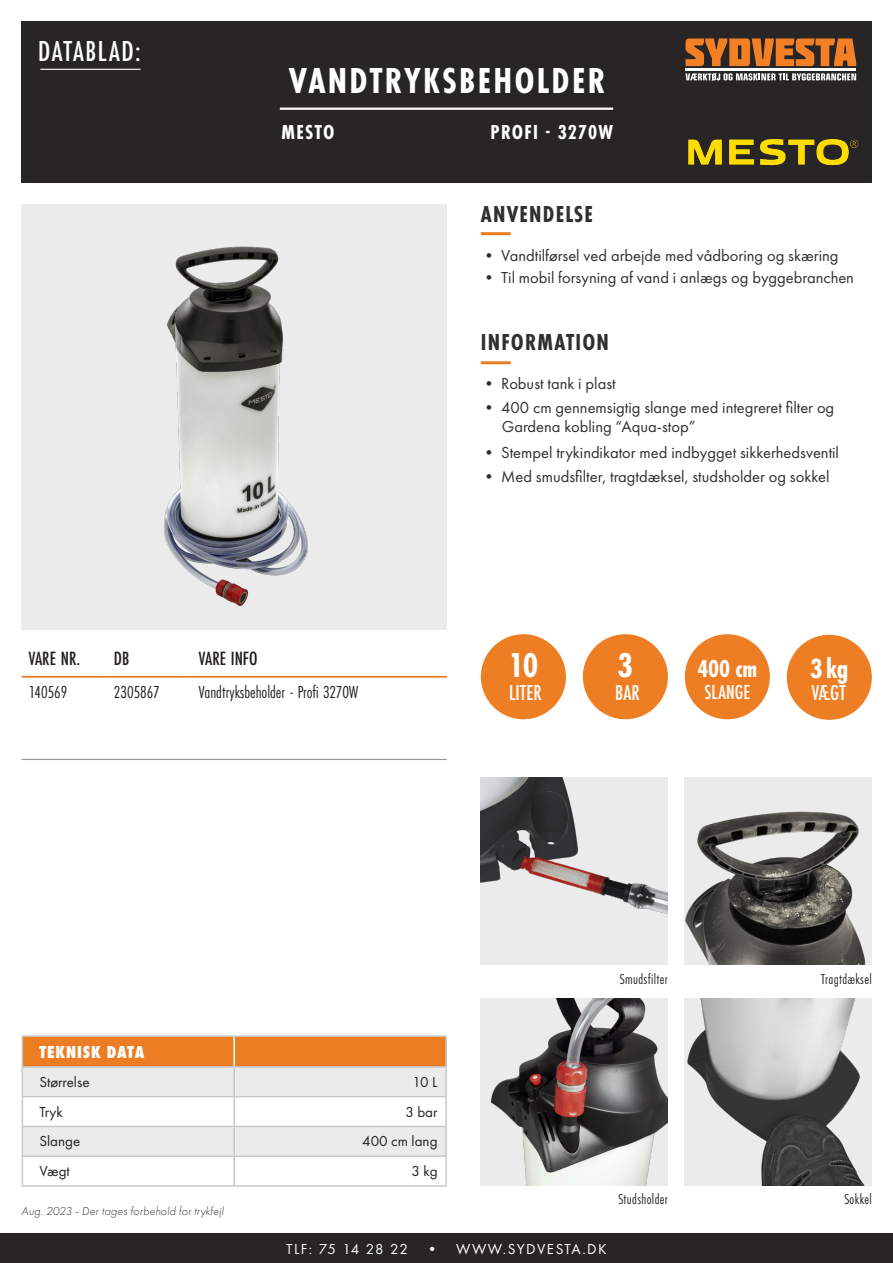
<style>
.page{position:relative;width:893px;height:1263px;background:#fff}
.page>*{position:absolute;margin:0;border:0;box-sizing:border-box;transform-origin:0 0}
.t1{font:700 37.5px "Futura PT Cond";letter-spacing:.06em;color:#fff}
.t2{font:700 35.85px "Futura PT Cond";color:#fff}
.t3{font:500 30px "Futura PT Cond";letter-spacing:.05em;color:#fff}
.t4{font:700 28.95px "Futura PT Cond";color:#fff}
.t5{font:700 25.5px "Futura PT Cond";color:#fff}
.t6{font:700 24px "Futura PT Cond";letter-spacing:.05em;color:#312f30}
.t7{font:500 22.35px "Futura PT Cond";color:#fff}
.t8{font:700 21px "Futura PT Cond";letter-spacing:.06em;color:#fff}
.t9{font:500 21px "Futura PT Cond";color:#fff}
.t10{font:500 19.95px "Futura PT Cond";color:#231f20}
.t11{font:18px "Futura PT Cond";color:#231f20}
.t12{font:800 18px "Futura PT Cond";letter-spacing:.05em;color:#fff}
.t13{font:16.5px/19.5px "Futura PT";color:#312f30}
.t14{font:15px "Futura PT";color:#231f20}
.t15{font:15px "Futura PT Cond";letter-spacing:.025em;color:#231f20}
.t16{font:15px "Futura PT";letter-spacing:.1em;color:#fff}
.t17{font:italic 300 12px "Futura PT";letter-spacing:.015em;color:#312f30}
</style>
<div class="page">
<hr style="left:22px;top:676px;width:85px;height:2px;background:#ec7d23">
<hr style="left:107px;top:676px;width:85px;height:2px;background:#ec7d23">
<hr style="left:192px;top:676px;width:255px;height:2px;background:#ec7d23">
<img style="left:22px;top:205px;width:425px;height:425px">
<div style="left:21px;top:21px;width:851px;height:162px;background:#282526"></div>
<div style="left:0;top:1233px;width:893px;height:30px;background:#282526"></div>
<hr style="left:280px;top:108px;width:333px;height:2px;background:#fff">
<hr style="left:481px;top:232px;width:30px;height:3px;background:#ec7d23">
<hr style="left:481px;top:361px;width:30px;height:3px;background:#ec7d23">
<svg style="left:686px;top:38px;width:170px;height:28px"></svg>
<svg style="left:686px;top:73px;width:170px;height:8px"></svg>
<hr style="left:686px;top:69px;width:170px;height:2px;background:#fff">
<hr style="left:21px;top:759px;width:426px;height:1px;background:#939598">
<hr style="left:40px;top:69px;width:100px;height:1px;background:#fff">
<hr style="left:22px;top:1035px;width:212px;height:2px;background:#c7c8ca">
<hr style="left:234px;top:1035px;width:213px;height:2px;background:#c7c8ca">
<hr style="left:445px;top:1037px;width:2px;height:29px;background:#c7c8ca">
<hr style="left:234px;top:1066px;width:213px;height:2px;background:#c7c8ca">
<hr style="left:445px;top:1068px;width:2px;height:28px;background:#c7c8ca">
<hr style="left:234px;top:1096px;width:213px;height:1px;background:#c7c8ca">
<hr style="left:445px;top:1097px;width:2px;height:29px;background:#c7c8ca">
<hr style="left:234px;top:1126px;width:213px;height:1px;background:#c7c8ca">
<hr style="left:445px;top:1127px;width:2px;height:28px;background:#c7c8ca">
<svg style="left:22px;top:1036px;width:424px;height:149px"></svg>
<hr style="left:234px;top:1155px;width:213px;height:2px;background:#c7c8ca">
<hr style="left:233px;top:1157px;width:2px;height:28px;background:#c7c8ca">
<hr style="left:445px;top:1157px;width:2px;height:28px;background:#c7c8ca">
<hr style="left:22px;top:1185px;width:212px;height:2px;background:#c7c8ca">
<hr style="left:234px;top:1185px;width:213px;height:2px;background:#c7c8ca">
<hr style="left:233px;top:1037px;width:2px;height:29px;background:#fff">
<div style="left:481px;top:634px;width:85px;height:85px;background:#ee7e23;border-radius:50%"></div>
<div style="left:583px;top:634px;width:85px;height:85px;background:#ee7e23;border-radius:50%"></div>
<div style="left:685px;top:634px;width:85px;height:85px;background:#ee7e23;border-radius:50%"></div>
<div style="left:787px;top:635px;width:85px;height:85px;background:#ee7e23;border-radius:50%"></div>
<img style="left:688px;top:139px;width:171px;height:27px">
<img style="left:685px;top:777px;width:187px;height:188px">
<img style="left:481px;top:777px;width:187px;height:188px">
<img style="left:685px;top:998px;width:187px;height:187px">
<img style="left:481px;top:998px;width:187px;height:187px">
<p class="t3" style="left:38px;top:34px;width:104px">DATABLAD:</p>
<p class="t1" style="left:289px;top:59px;width:318px">VANDTRYKSBEHOLDER</p>
<p class="t8" style="left:282px;top:120px;width:54px">MESTO</p>
<p class="t8" style="left:491px;top:120px;width:124px">PROFI - 3270W</p>
<p class="t6" style="left:481px;top:200px;width:114px">ANVENDELSE</p>
<p class="t13" style="left:481px;top:245px;width:359px">• Vandtilførsel ved arbejde med vådboring og skæring</p>
<p class="t13" style="left:481px;top:268px;width:375px">• Til mobil forsyning af vand i anlægs og byggebranchen</p>
<p class="t6" style="left:481px;top:328px;width:130px">INFORMATION</p>
<p class="t13" style="left:481px;top:373px;width:136px">• Robust tank i plast</p>
<p class="t13" style="left:502px;top:397px;width:334px;text-indent:-21px">• 400 cm gennemsigtig slange med integreret filter og<br>Gardena kobling “Aqua-stop”</p>
<p class="t13" style="left:481px;top:442px;width:360px">• Stempel trykindikator med indbygget sikkerhedsventil</p>
<p class="t13" style="left:481px;top:466px;width:350px">• Med smudsfilter, tragtdæksel, studsholder og sokkel</p>
<p class="t10" style="left:29px;top:646px;width:53px">VARE NR.</p>
<p class="t10" style="left:114px;top:646px;width:17px">DB</p>
<p class="t10" style="left:199px;top:646px;width:60px">VARE INFO</p>
<p class="t11" style="left:29px;top:681px;width:40px">140569</p>
<p class="t11" style="left:114px;top:681px;width:47px">2305867</p>
<p class="t11" style="left:199px;top:681px;width:161px">Vandtryksbeholder - Profi 3270W</p>
<p class="t2" style="left:509px;top:644px;width:31px">10</p>
<p class="t7" style="left:509px;top:679px;width:34px">LITER</p>
<p class="t2" style="left:618px;top:644px;width:17px">3</p>
<p class="t7" style="left:615px;top:679px;width:26px">BAR</p>
<p class="t5" style="left:697px;top:654px;width:61px">400 cm</p>
<p class="t9" style="left:705px;top:680px;width:47px">SLANGE</p>
<p class="t4" style="left:810px;top:652px;width:40px">3 kg</p>
<p class="t7" style="left:812px;top:679px;width:36px">VÆGT</p>
<p class="t15" style="left:620px;top:970px;width:50px">Smudsfilter</p>
<p class="t15" style="left:821px;top:970px;width:52px">Tragtdæksel</p>
<p class="t12" style="left:39px;top:1042px;width:107px">TEKNISK DATA</p>
<p class="t14" style="left:39px;top:1073px;width:52px">Størrelse</p>
<p class="t14" style="left:413px;top:1073px;width:26px">10 L</p>
<p class="t14" style="left:39px;top:1103px;width:25px">Tryk</p>
<p class="t14" style="left:405px;top:1103px;width:34px">3 bar</p>
<p class="t14" style="left:39px;top:1132px;width:42px">Slange</p>
<p class="t14" style="left:362px;top:1132px;width:77px">400 cm lang</p>
<p class="t14" style="left:39px;top:1162px;width:32px">Vægt</p>
<p class="t14" style="left:411px;top:1162px;width:28px">3 kg</p>
<p class="t17" style="left:22px;top:1204px;width:204px">Aug. 2023 - Der tages forbehold for trykfejl</p>
<p class="t16" style="left:286px;top:1240px;width:322px">TLF: 75 14 28 22 • WWW.SYDVESTA.DK</p>
<p class="t15" style="left:618px;top:1190px;width:51px">Studsholder</p>
<p class="t15" style="left:844px;top:1190px;width:29px">Sokkel</p>
</div>
